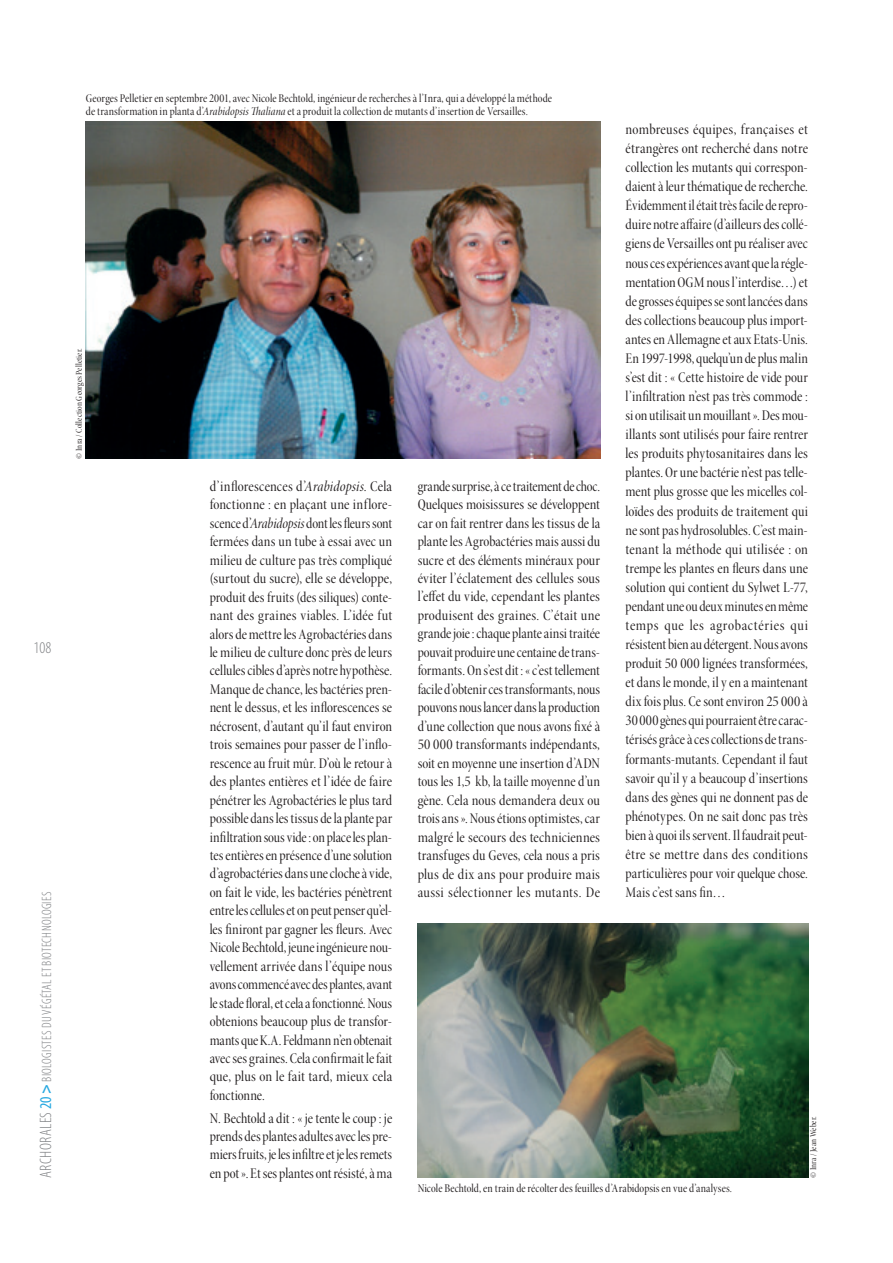
<style>
.page{position:relative;width:893px;height:1263px;background:#fff}
.page>*{position:absolute;margin:0;border:0;box-sizing:border-box;transform-origin:0 0}
.t1{font:300 condensed 16.5px "Myriad Pro";color:#808285}
.texte_courant{font:15px/18.5px "Minion Pro Cn Disp";letter-spacing:.005em;color:#231f20;text-align:justify}
.t2{font:300 condensed 13.5px "Myriad Pro";letter-spacing:.02em;color:#808285}
.ok_légende{font:12px/13.5px "Minion Pro Cn Disp";letter-spacing:.01em;color:#231f20}
.copyright{font:9px "Minion Pro Cn Disp";letter-spacing:.02em;color:#231f20}
.s1{font-size:16.5px}
.s2{font-weight:400;font-size:16.5px;color:#27a8e0}
.s3{font-weight:700;font-size:16.5px;color:#27a8e0}
.s4{font-family:"Minion Pro Cn It Disp"}
</style>
<div class="page">
<img style="left:85px;top:121px;width:515px;height:338px">
<img style="left:418px;top:923px;width:390px;height:255px">
<p class="t1" style="left:34px;top:639px;width:19px">108</p>
<p class="t2" style="left:40px;top:1178px;width:288px;rotate:-90deg"><span class="s1">ARCHORALES</span><span class="s2">20</span> <span class="s3">&gt;</span> BIOLOGISTES DU VÉGÉTAL ET BIOTECHNOLOGIES</p>
<p class="ok_légende" style="left:86px;top:91px;width:467px">Georges Pelletier en septembre 2001, avec Nicole Bechtold, ingénieur de recherches à l’Inra, qui a développé la méthode de transformation in planta d’<span class="s4">Arabidopsis Thaliana</span> et a produit la collection de mutants d’insertion de Versailles.</p>
<p class="copyright" style="left:74px;top:459px;width:112px;rotate:-90deg">© Inra / Collection Georges Pelletier.</p>
<p class="texte_courant" style="left:210px;top:477px;width:184px">d’inflorescences d’<span class="s4">Arabidopsis</span>. Cela fonctionne : en plaçant une inflore&shy;scence d’<span class="s4">Arabidopsis</span> dont les fleurs sont fermées dans un tube à essai avec un milieu de culture pas très compliqué (surtout du sucre), elle se développe, produit des fruits (des siliques) conte&shy;nant des graines viables. L’idée fut alors de mettre les Agrobactéries dans le milieu de culture donc près de leurs cellules cibles d’après notre hypothèse.<br>Manque de chance, les bactéries pren&shy;nent le dessus, et les inflorescences se nécrosent, d’autant qu’il faut environ trois semaines pour passer de l’inflo&shy;rescence au fruit mûr. D’où le retour à des plantes entières et l’idée de faire pénétrer les Agrobactéries le plus tard possible dans les tissus de la plante par infiltration sous vide : on place les plan&shy;tes entières en présence d’une solution d’agrobactéries dans une cloche à vide, on fait le vide, les bactéries pénètrent entre les cellules et on peut penser qu’el&shy;les finiront par gagner les fleurs. Avec Nicole Bechtold, jeune ingénieure nou&shy;vellement arrivée dans l’équipe nous avons commencé avec des plantes, avant le stade floral, et cela a fonctionné. Nous obtenions beaucoup plus de transfor&shy;mants que K.A. Feldmann n’en obtenait avec ses graines. Cela confirmait le fait que, plus on le fait tard, mieux cela fonctionne.</p>
<p class="texte_courant" style="left:210px;top:1109px;width:184px">N. Bechtold a dit : « je tente le coup : je prends des plantes adultes avec les pre&shy;miers fruits, je les infiltre et je les remets en pot ». Et ses plantes ont résisté, à ma</p>
<p class="texte_courant" style="left:418px;top:477px;width:184px">grande surprise, à ce traitement de choc.<br>Quelques moisissures se développent car on fait rentrer dans les tissus de la plante les Agrobactéries mais aussi du sucre et des éléments minéraux pour éviter l’éclatement des cellules sous l’effet du vide, cependant les plantes produisent des graines. C’était une grande joie : chaque plante ainsi traitée pouvait produire une centaine de trans&shy;formants. On s’est dit : « c’est tellement facile d’obtenir ces transformants, nous pouvons nous lancer dans la production d’une collection que nous avons fixé à 50 000 transformants indépendants, soit en moyenne une insertion d’ADN tous les 1,5 kb, la taille moyenne d’un gène. Cela nous demandera deux ou trois ans ». Nous étions optimistes, car malgré le secours des techniciennes transfuges du Geves, cela nous a pris plus de dix ans pour produire mais aussi sélectionner les mutants. De</p>
<p class="texte_courant" style="left:626px;top:120px;width:184px;line-height:19px">nombreuses équipes, françaises et étrangères ont recherché dans notre collection les mutants qui correspon&shy;daient à leur thématique de recherche.<br>Évidemment il était très facile de repro&shy;duire notre affaire (d’ailleurs des collé&shy;giens de Versailles ont pu réaliser avec nous ces expériences avant que la régle&shy;mentation OGM nous l’interdise…) et de grosses équipes se sont lancées dans des collections beaucoup plus import&shy;antes en Allemagne et aux Etats-Unis.<br>En 1997-1998, quelqu’un de plus malin s’est dit : « Cette histoire de vide pour l’infiltration n’est pas très commode : si on utilisait un mouillant ». Des mou&shy;illants sont utilisés pour faire rentrer les produits phytosanitaires dans les plantes. Or une bactérie n’est pas telle&shy;ment plus grosse que les micelles col&shy;loïdes des produits de traitement qui ne sont pas hydrosolubles. C’est main&shy;tenant la méthode qui utilisée : on trempe les plantes en fleurs dans une solution qui contient du Sylwet L-77, pendant une ou deux minutes en même temps que les agrobactéries qui résistent bien au détergent. Nous avons produit 50 000 lignées transformées, et dans le monde, il y en a maintenant dix fois plus. Ce sont environ 25 000 à 30 000 gènes qui pourraient être carac&shy;térisés grâce à ces collections de trans&shy;formants-mutants. Cependant il faut savoir qu’il y a beaucoup d’insertions dans des gènes qui ne donnent pas de phénotypes. On ne sait donc pas très bien à quoi ils servent. Il faudrait peut&shy;être se mettre dans des conditions particulières pour voir quelque chose.<br>Mais c’est sans fin…</p>
<p class="copyright" style="left:808px;top:1178px;width:63px;rotate:-90deg">© Inra / Jean Weber.</p>
<p class="ok_légende" style="left:418px;top:1181px;width:316px">Nicole Bechtold, en train de récolter des feuilles d’Arabidopsis en vue d’analyses.</p>
</div>
